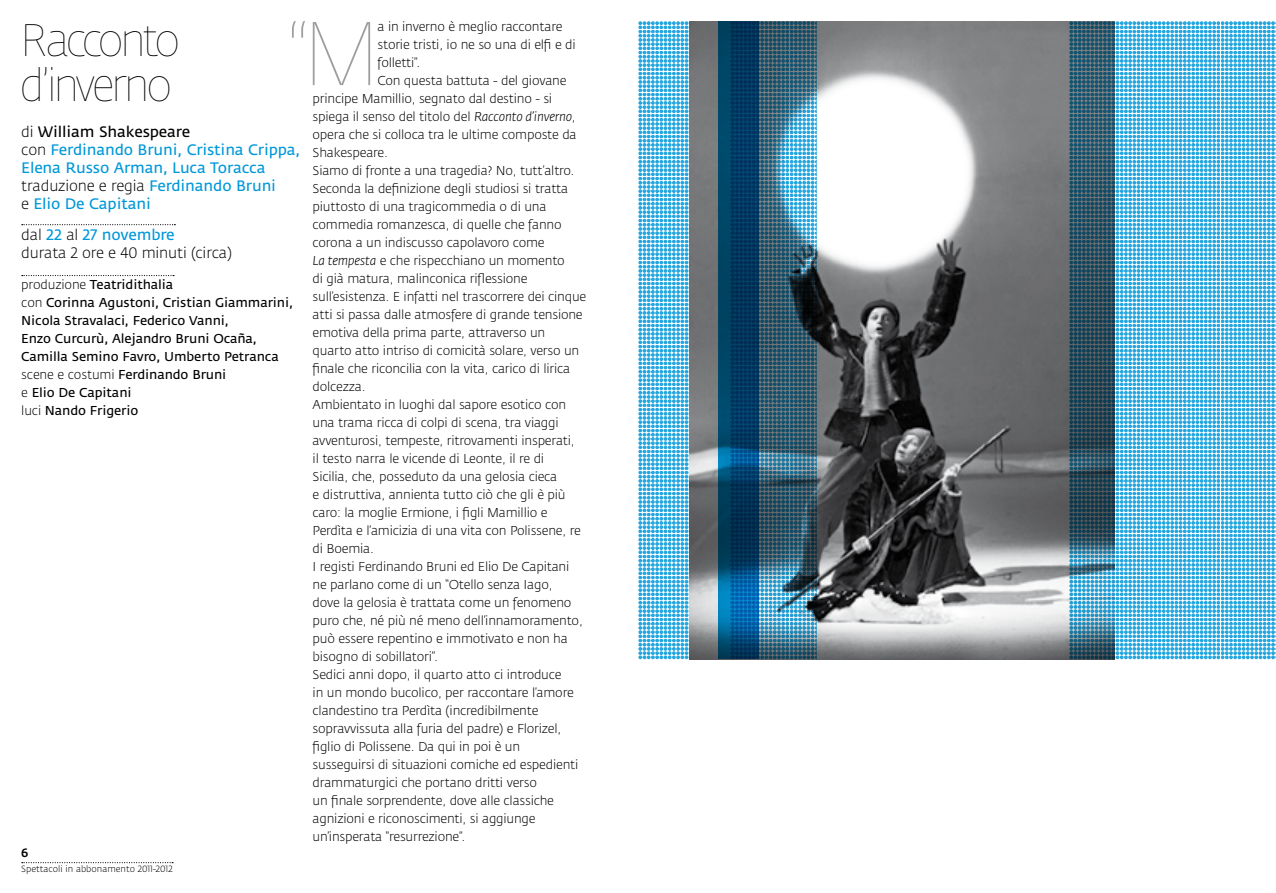
<style>
.page{position:relative;width:1276px;height:893px;background:#fff}
.page>*{position:absolute;margin:0;border:0;box-sizing:border-box;transform-origin:0 0}
.t1{font:89.1px "Fe Sa Dis Hairline";color:#9c9e9f}
.t2{font:45px/45px "Fe Sa Dis Hairline";letter-spacing:-.025em;color:#000}
.t3{font:15px/18px "Fedra Sans";letter-spacing:-.01em;color:#0098d9}
.t4{font:300 15px/18px "Fedra Sans";letter-spacing:-.01em;color:#000}
.t5{font:300 12.75px "Fedra Sans";letter-spacing:-.015em;color:#000}
.t6{font:12.75px/18px "Fedra Sans";letter-spacing:-.01em;color:#000}
.t7{font:12px "Fedra Sans Medium SC";color:#000}
.t8{font:300 9px "Fedra Sans";color:#000}
.s1{font-weight:300;color:#000}
.s2{color:#000}
.s3{font-weight:400;color:#0098d9}
.s4{font-weight:300}
.s5{font-style:italic}
</style>
<div class="page">
<svg style="left:22px;top:862px;width:151px;height:1px"></svg>
<img style="left:817px;top:21px;width:252px;height:638px">
<svg style="left:22px;top:224px;width:153px;height:1px"></svg>
<svg style="left:22px;top:275px;width:152px;height:1px"></svg>
<svg style="left:1069px;top:21px;width:207px;height:638px"></svg>
<svg style="left:638px;top:21px;width:179px;height:638px"></svg>
<img style="left:689px;top:21px;width:30px;height:638px">
<svg style="left:719px;top:21px;width:40px;height:638px"></svg>
<h1 class="t1" style="left:304px;top:4px;width:76px">M</h1>
<p class="t5" style="left:377px;top:20px;width:186px">a in inverno è meglio raccontare</p>
<h1 class="t1" style="left:287px;top:8px;width:21px">“</h1>
<h2 class="t2" style="left:21px;top:19px;width:159px">Racconto d’inverno</h2>
<p class="t3" style="left:21px;top:124px;width:281px"><span class="s1">di</span> <span class="s2">William Shakespeare<br></span><span class="s1">con</span> Ferdinando Bruni, Cristina Crippa,<br>Elena Russo Arman, Luca Toracca <span class="s1">traduzione e regia</span> Ferdinando Bruni<br><span class="s1">e</span> Elio De Capitani</p>
<p class="t4" style="left:21px;top:226px;width:212px">dal <span class="s3">22</span> al <span class="s3">27 novembre<br></span>durata 2 ore e 40 minuti (circa)</p>
<p class="t6" style="left:21px;top:276px;width:273px"><span class="s4">produzione</span> Teatridithalia<br><span class="s4">con</span> Corinna Agustoni, Cristian Giammarini,<br>Nicola Stravalaci, Federico Vanni,<br>Enzo Curcurù, Alejandro Bruni Ocaña,<br>Camilla Semino Favro, Umberto Petranca <span class="s4">scene e costumi</span> Ferdinando Bruni<br><span class="s4">e</span> Elio De Capitani<br><span class="s4">luci</span> Nando Frigerio</p>
<p class="t5" style="left:377px;top:38px;width:200px">storie tristi, io ne so una di elfi e di</p>
<p class="t5" style="left:377px;top:56px;width:44px">folletti”.</p>
<p class="t5" style="left:377px;top:74px;width:190px">Con questa battuta - del giovane</p>
<p class="t5" style="left:313px;top:92px;width:241px">principe Mamillio, segnato dal destino - si</p>
<p class="t5" style="left:313px;top:110px;width:265px">spiega il senso del titolo del <span class="s5">Racconto d’inverno</span>,</p>
<p class="t5" style="left:313px;top:128px;width:265px">opera che si colloca tra le ultime composte da</p>
<p class="t5" style="left:313px;top:146px;width:77px">Shakespeare.</p>
<p class="t5" style="left:313px;top:164px;width:263px">Siamo di fronte a una tragedia? No, tutt’altro.</p>
<p class="t5" style="left:313px;top:182px;width:257px">Seconda la definizione degli studiosi si tratta</p>
<p class="t5" style="left:313px;top:200px;width:235px">piuttosto di una tragicommedia o di una</p>
<p class="t5" style="left:313px;top:218px;width:250px">commedia romanzesca, di quelle che fanno</p>
<p class="t5" style="left:313px;top:236px;width:234px">corona a un indiscusso capolavoro come</p>
<p class="t5" style="left:313px;top:254px;width:254px"><span class="s5">La tempesta</span> e che rispecchiano un momento</p>
<p class="t5" style="left:313px;top:272px;width:216px">di già matura, malinconica riflessione</p>
<p class="t5" style="left:313px;top:290px;width:275px">sull’esistenza. E infatti nel trascorrere dei cinque</p>
<p class="t5" style="left:313px;top:308px;width:272px">atti si passa dalle atmosfere di grande tensione</p>
<p class="t5" style="left:313px;top:326px;width:234px">emotiva della prima parte, attraverso un</p>
<p class="t5" style="left:313px;top:344px;width:268px">quarto atto intriso di comicità solare, verso un</p>
<p class="t5" style="left:313px;top:362px;width:259px">finale che riconcilia con la vita, carico di lirica</p>
<p class="t5" style="left:313px;top:380px;width:54px">dolcezza.</p>
<p class="t5" style="left:313px;top:398px;width:255px">Ambientato in luoghi dal sapore esotico con</p>
<p class="t5" style="left:313px;top:416px;width:248px">una trama ricca di colpi di scena, tra viaggi</p>
<p class="t5" style="left:313px;top:434px;width:264px">avventurosi, tempeste, ritrovamenti insperati,</p>
<p class="t5" style="left:313px;top:452px;width:233px">il testo narra le vicende di Leonte, il re di</p>
<p class="t5" style="left:313px;top:470px;width:246px">Sicilia, che, posseduto da una gelosia cieca</p>
<p class="t5" style="left:313px;top:488px;width:254px">e distruttiva, annienta tutto ciò che gli è più</p>
<p class="t5" style="left:313px;top:506px;width:236px">caro: la moglie Ermione, i figli Mamillio e</p>
<p class="t5" style="left:313px;top:524px;width:270px">Perdìta e l’amicizia di una vita con Polissene, re</p>
<p class="t5" style="left:313px;top:542px;width:63px">di Boemia.</p>
<p class="t5" style="left:313px;top:560px;width:258px">I registi Ferdinando Bruni ed Elio De Capitani</p>
<p class="t5" style="left:313px;top:578px;width:241px">ne parlano come di un “Otello senza Iago,</p>
<p class="t5" style="left:313px;top:596px;width:260px">dove la gelosia è trattata come un fenomeno</p>
<p class="t5" style="left:313px;top:614px;width:272px">puro che, né più né meno dell’innamoramento,</p>
<p class="t5" style="left:313px;top:632px;width:257px">può essere repentino e immotivato e non ha</p>
<p class="t5" style="left:313px;top:650px;width:127px">bisogno di sobillatori”.</p>
<p class="t5" style="left:313px;top:668px;width:250px">Sedici anni dopo, il quarto atto ci introduce</p>
<p class="t5" style="left:313px;top:686px;width:263px">in un mondo bucolico, per raccontare l’amore</p>
<p class="t5" style="left:313px;top:704px;width:227px">clandestino tra Perdìta (incredibilmente</p>
<p class="t5" style="left:313px;top:722px;width:250px">sopravvissuta alla furia del padre) e Florizel,</p>
<p class="t5" style="left:313px;top:740px;width:209px">figlio di Polissene. Da qui in poi è un</p>
<p class="t5" style="left:313px;top:758px;width:267px">susseguirsi di situazioni comiche ed espedienti</p>
<p class="t5" style="left:313px;top:776px;width:226px">drammaturgici che portano dritti verso</p>
<p class="t5" style="left:313px;top:794px;width:243px">un finale sorprendente, dove alle classiche</p>
<p class="t5" style="left:313px;top:812px;width:224px">agnizioni e riconoscimenti, si aggiunge</p>
<p class="t5" style="left:313px;top:830px;width:154px">un’insperata “resurrezione”.</p>
<p class="t7" style="left:21px;top:846px;width:9px">6</p>
<p class="t8" style="left:21px;top:864px;width:153px">Spettacoli in abbonamento 2011-2012</p>
</div>
